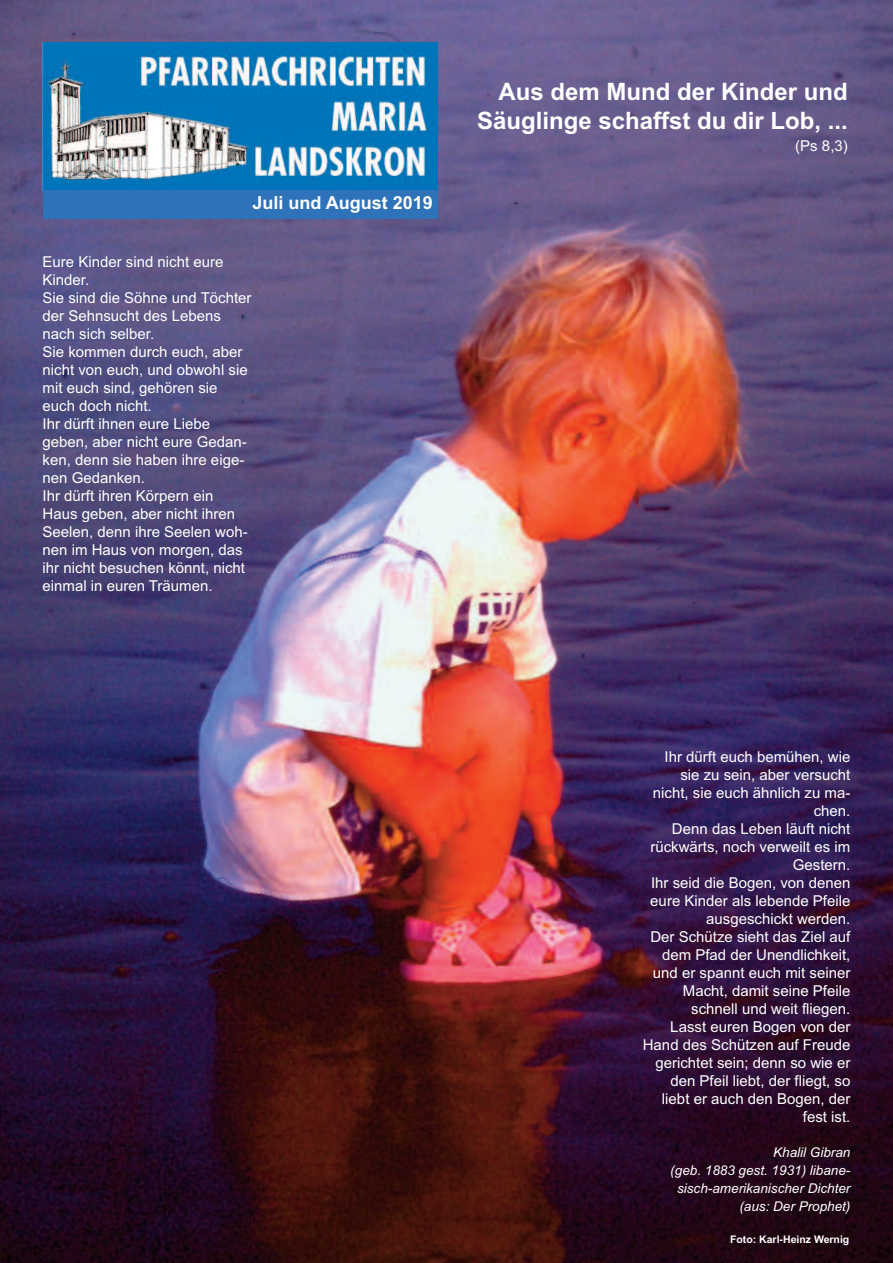
<style>
.page{position:relative;width:893px;height:1263px;background:#fff}
.page>*{position:absolute;margin:0;border:0;box-sizing:border-box;transform-origin:0 0}
.t1{font:700 24px/28.8px "Arial";color:#fff;text-align:right}
.t2{font:700 18px "Arial";color:#fff}
.t3{font:15px/18px "Arial";color:#fff;text-align:right}
.t4{font:italic 13.5px/18px "Arial";color:#fff;text-align:right}
.t5{font:700 10.5px "Arial";color:#fff}
</style>
<div class="page">
<img style="left:0;top:0;width:893px;height:1263px">
<img style="left:43px;top:43px;width:394px;height:147px">
<div style="left:43px;top:190px;width:394px;height:29px;background:#2e72b9"></div>
<p class="t2" style="left:253px;top:192px;width:182px">Juli und August 2019</p>
<p class="t3" style="left:43px;top:253px;width:211px;text-align:left">Eure Kinder sind nicht eure<br>Kinder.<br>Sie sind die Söhne und Töchter der Sehnsucht des Lebens nach sich selber.<br>Sie kommen durch euch, aber nicht von euch, und obwohl sie mit euch sind, gehören sie euch doch nicht.<br>Ihr dürft ihnen eure Liebe geben, aber nicht eure Gedan&shy;ken, denn sie haben ihre eige&shy;nen Gedanken.<br>Ihr dürft ihren Körpern ein<br>Haus geben, aber nicht ihren<br>Seelen, denn ihre Seelen woh&shy;nen im Haus von morgen, das ihr nicht besuchen könnt, nicht einmal in euren Träumen.</p>
<h1 class="t1" style="left:477px;top:78px;width:372px">Aus dem Mund der Kinder und<br>Säuglinge schaffst du dir Lob, ...</h1>
<p class="t3" style="left:795px;top:137px;width:54px">(Ps 8,3)</p>
<p class="t3" style="left:643px;top:747px;width:209px">Ihr dürft euch bemühen, wie sie zu sein, aber versucht nicht, sie euch ähnlich zu ma&shy;chen.<br>Denn das Leben läuft nicht rückwärts, noch verweilt es im<br>Gestern.<br>Ihr seid die Bogen, von denen eure Kinder als lebende Pfeile ausgeschickt werden.<br>Der Schütze sieht das Ziel auf dem Pfad der Unendlichkeit, und er spannt euch mit seiner<br>Macht, damit seine Pfeile schnell und weit fliegen.<br>Lasst euren Bogen von der<br>Hand des Schützen auf Freude gerichtet sein; denn so wie er den Pfeil liebt, der fliegt, so liebt er auch den Bogen, der fest ist.</p>
<p class="t4" style="left:670px;top:1144px;width:182px">Khalil Gibran<br>(geb. 1883 gest. 1931) libane&shy;sisch-amerikanischer Dichter (aus: Der Prophet)</p>
<p class="t5" style="left:730px;top:1234px;width:121px">Foto: Karl-Heinz Wernig</p>
</div>
